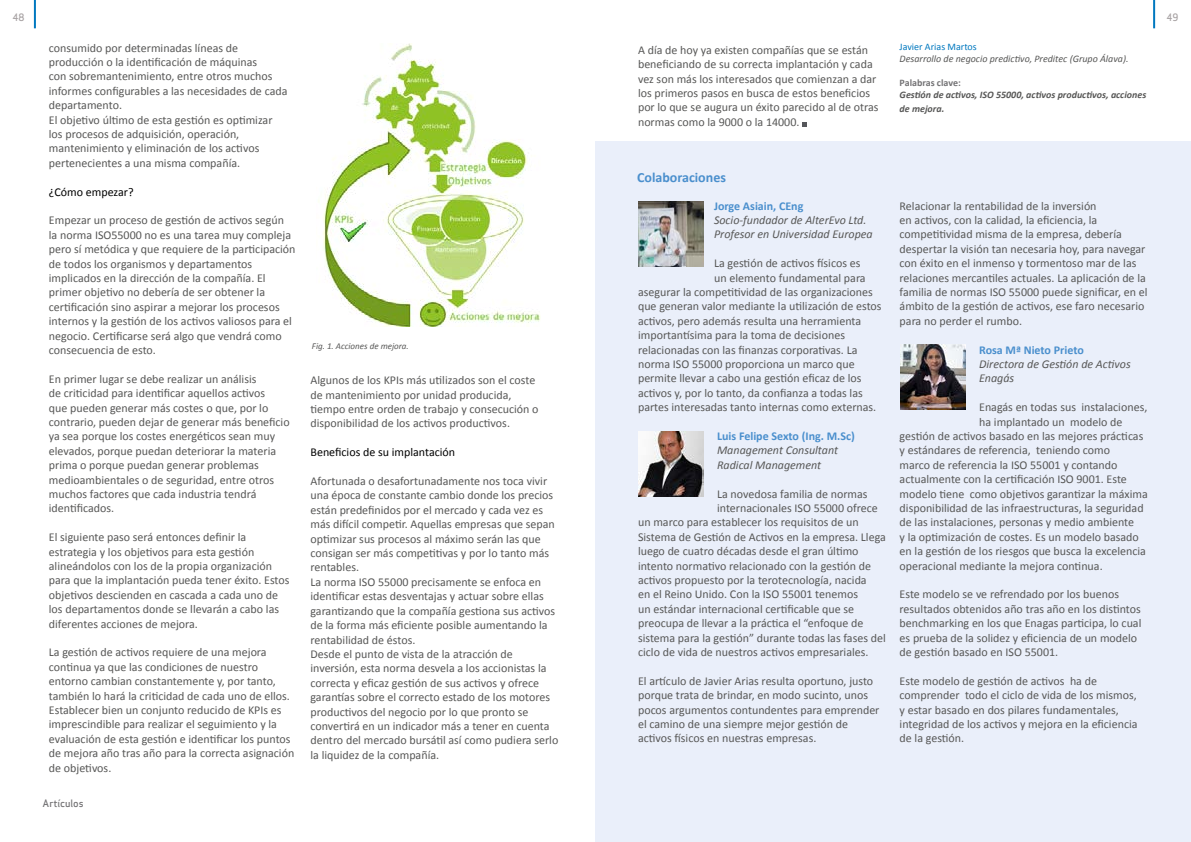
<style>
.page{position:relative;width:1191px;height:842px;background:#fff}
.page>*{position:absolute;margin:0;border:0;box-sizing:border-box;transform-origin:0 0}
.t1{font:700 14px "Calibri";color:#4a8fcd}
.t2{font:12px/14.4px "Calibri";color:#575756}
.t3{font:italic 12px/14.4px "Calibri";color:#575756}
.t4{font:700 12px "Calibri";color:#4a8fcd}
.t5{font:12px "Calibri";color:#000}
.t6{font:italic 700 10px/14.4px "Calibri";color:#575756}
.t7{font:italic 10px "Calibri";color:#575756}
.t8{font:10px "Calibri";color:#0078bf}
.t9{font:700 10px "Calibri";color:#737274}
.t10{font:10px "Apex Sans Medium T";color:#737274}
.t11{font:10px "Apex Sans Medium T";color:#a8a3a4}
.t12{font:italic 9px "Calibri";color:#575756}
</style>
<div class="page">
<hr style="left:1153px;top:0;width:2px;height:28px;background:#0078bf">
<hr style="left:34px;top:0;width:2px;height:28px;background:#0078bf">
<div style="left:595px;top:142px;width:596px;height:700px;background:#eaeffa"></div>
<img style="left:318px;top:43px;width:223px;height:283px">
<img style="left:638px;top:202px;width:65px;height:64px">
<img style="left:638px;top:432px;width:65px;height:65px">
<img style="left:900px;top:344px;width:65px;height:66px">
<svg style="left:802px;top:123px;width:5px;height:4px"></svg>
<p class="t11" style="left:12px;top:11px;width:13px">48</p>
<p class="t11" style="left:1166px;top:11px;width:13px">49</p>
<p class="t2" style="left:49px;top:40px;width:240px">consumido por determinadas líneas de producción o la identificación de máquinas<br>con sobremantenimiento, entre otros muchos informes configurables a las necesidades de cada departamento.<br>El objetivo último de esta gestión es optimizar los procesos de adquisición, operación, mantenimiento y eliminación de los activos pertenecientes a una misma compañía.</p>
<p class="t5" style="left:49px;top:184px;width:86px">¿Cómo empezar?</p>
<p class="t2" style="left:49px;top:213px;width:248px">Empezar un proceso de gestión de activos según<br>la norma ISO55000 no es una tarea muy compleja pero sí metódica y que requiere de la participación de todos los organismos y departamentos implicados en la dirección de la compañía. El primer objetivo no debería de ser obtener la certificación sino aspirar a mejorar los procesos internos y la gestión de los activos valiosos para el negocio. Certificarse será algo que vendrá como consecuencia de esto.</p>
<p class="t2" style="left:49px;top:372px;width:242px">En primer lugar se debe realizar un análisis<br>de criticidad para identificar aquellos activos<br>que pueden generar más costes o que, por lo contrario, pueden dejar de generar más beneficio ya sea porque los costes energéticos sean muy elevados, porque puedan deteriorar la materia prima o porque puedan generar problemas medioambientales o de seguridad, entre otros muchos factores que cada industria tendrá identificados.</p>
<p class="t2" style="left:49px;top:530px;width:242px">El siguiente paso será entonces definir la estrategia y los objetivos para esta gestión alineándolos con los de la propia organización para que la implantación pueda tener éxito. Estos objetivos descienden en cascada a cada uno de los departamentos donde se llevarán a cabo las diferentes acciones de mejora.</p>
<p class="t2" style="left:49px;top:645px;width:247px">La gestión de activos requiere de una mejora continua ya que las condiciones de nuestro entorno cambian constantemente y, por tanto, también lo hará la criticidad de cada uno de ellos.<br>Establecer bien un conjunto reducido de KPIs es imprescindible para realizar el seguimiento y la evaluación de esta gestión e identificar los puntos de mejora año tras año para la correcta asignación de objetivos.</p>
<p class="t10" style="left:43px;top:797px;width:43px">Artículos</p>
<p class="t12" style="left:312px;top:340px;width:98px">Fig. 1. Acciones de mejora.</p>
<p class="t2" style="left:310px;top:373px;width:230px">Algunos de los KPIs más utilizados son el coste de mantenimiento por unidad producida, tiempo entre orden de trabajo y consecución o disponibilidad de los activos productivos.</p>
<p class="t5" style="left:310px;top:445px;width:146px">Beneficios de su implantación</p>
<p class="t2" style="left:310px;top:474px;width:249px">Afortunada o desafortunadamente nos toca vivir una época de constante cambio donde los precios están predefinidos por el mercado y cada vez es más difícil competir. Aquellas empresas que sepan optimizar sus procesos al máximo serán las que consigan ser más competitivas y por lo tanto más rentables.<br>La norma ISO 55000 precisamente se enfoca en identificar estas desventajas y actuar sobre ellas garantizando que la compañía gestiona sus activos de la forma más eficiente posible aumentando la rentabilidad de éstos.<br>Desde el punto de vista de la atracción de inversión, esta norma desvela a los accionistas la correcta y eficaz gestión de sus activos y ofrece garantías sobre el correcto estado de los motores productivos del negocio por lo que pronto se convertirá en un indicador más a tener en cuenta dentro del mercado bursátil así como pudiera serlo la liquidez de la compañía.</p>
<p class="t2" style="left:638px;top:43px;width:242px">A día de hoy ya existen compañías que se están beneficiando de su correcta implantación y cada vez son más los interesados que comienzan a dar los primeros pasos en busca de estos beneficios por lo que se augura un éxito parecido al de otras normas como la 9000 o la 14000.</p>
<p class="t8" style="left:899px;top:40px;width:79px">Javier Arias Martos</p>
<p class="t7" style="left:899px;top:52px;width:230px">Desarrollo de negocio predictivo, Preditec (Grupo Álava).</p>
<p class="t9" style="left:899px;top:76px;width:63px">Palabras clave:</p>
<p class="t6" style="left:899px;top:87px;width:248px">Gestión de activos, ISO 55000, activos productivos, acciones de mejora.</p>
<p class="t1" style="left:637px;top:168px;width:90px">Colaboraciones</p>
<p class="t4" style="left:714px;top:198px;width:91px">Jorge Asiain, CEng</p>
<p class="t3" style="left:714px;top:212px;width:160px">Socio-fundador de AlterEvo Ltd.<br>Profesor en Universidad Europea</p>
<p class="t2" style="left:714px;top:256px;width:148px">La gestión de activos físicos es</p>
<p class="t2" style="left:714px;top:270px;width:153px">un elemento fundamental para</p>
<p class="t2" style="left:638px;top:285px;width:236px">asegurar la competitividad de las organizaciones</p>
<p class="t2" style="left:638px;top:299px;width:245px">que generan valor mediante la utilización de estos</p>
<p class="t2" style="left:638px;top:314px;width:225px">activos, pero además resulta una herramienta</p>
<p class="t2" style="left:638px;top:328px;width:208px">importantísima para la toma de decisiones</p>
<p class="t2" style="left:638px;top:342px;width:221px">relacionadas con las finanzas corporativas. La</p>
<p class="t2" style="left:638px;top:357px;width:218px">norma ISO 55000 proporciona un marco que</p>
<p class="t2" style="left:638px;top:371px;width:225px">permite llevar a cabo una gestión eficaz de los</p>
<p class="t2" style="left:638px;top:386px;width:226px">activos y, por lo tanto, da confianza a todas las</p>
<p class="t2" style="left:638px;top:400px;width:240px">partes interesadas tanto internas como externas.</p>
<p class="t4" style="left:717px;top:428px;width:139px">Luis Felipe Sexto (Ing. M.Sc)</p>
<p class="t3" style="left:717px;top:443px;width:122px">Management Consultant<br>Radical Management</p>
<p class="t2" style="left:717px;top:486px;width:152px">La novedosa familia de normas</p>
<p class="t2" style="left:717px;top:501px;width:162px">internacionales ISO 55000 ofrece</p>
<p class="t2" style="left:638px;top:515px;width:222px">un marco para establecer los requisitos de un</p>
<p class="t2" style="left:638px;top:530px;width:249px">Sistema de Gestión de Activos en la empresa. Llega</p>
<p class="t2" style="left:638px;top:544px;width:222px">luego de cuatro décadas desde el gran último</p>
<p class="t2" style="left:638px;top:558px;width:234px">intento normativo relacionado con la gestión de</p>
<p class="t2" style="left:638px;top:573px;width:230px">activos propuesto por la terotecnología, nacida</p>
<p class="t2" style="left:638px;top:587px;width:221px">en el Reino Unido. Con la ISO 55001 tenemos</p>
<p class="t2" style="left:638px;top:602px;width:218px">un estándar internacional certificable que se</p>
<p class="t2" style="left:638px;top:616px;width:227px">preocupa de llevar a la práctica el “enfoque de</p>
<p class="t2" style="left:638px;top:630px;width:249px">sistema para la gestión” durante todas las fases del</p>
<p class="t2" style="left:638px;top:645px;width:232px">ciclo de vida de nuestros activos empresariales.</p>
<p class="t2" style="left:638px;top:674px;width:243px">El artículo de Javier Arias resulta oportuno, justo porque trata de brindar, en modo sucinto, unos pocos argumentos contundentes para emprender el camino de una siempre mejor gestión de activos físicos en nuestras empresas.</p>
<p class="t2" style="left:899px;top:198px;width:249px">Relacionar la rentabilidad de la inversión<br>en activos, con la calidad, la eficiencia, la competitividad misma de la empresa, debería despertar la visión tan necesaria hoy, para navegar con éxito en el inmenso y tormentoso mar de las relaciones mercantiles actuales. La aplicación de la familia de normas ISO 55000 puede significar, en el ámbito de la gestión de activos, ese faro necesario para no perder el rumbo.</p>
<p class="t4" style="left:979px;top:342px;width:106px">Rosa Mª Nieto Prieto</p>
<p class="t3" style="left:979px;top:356px;width:153px">Directora de Gestión de Activos<br>Enagás</p>
<p class="t2" style="left:979px;top:400px;width:170px">Enagás en todas sus instalaciones,</p>
<p class="t2" style="left:979px;top:414px;width:145px">ha implantado un modelo de</p>
<p class="t2" style="left:899px;top:429px;width:245px">gestión de activos basado en las mejores prácticas</p>
<p class="t2" style="left:899px;top:443px;width:212px">y estándares de referencia, teniendo como</p>
<p class="t2" style="left:899px;top:458px;width:219px">marco de referencia la ISO 55001 y contando</p>
<p class="t2" style="left:899px;top:472px;width:229px">actualmente con la certificación ISO 9001. Este</p>
<p class="t2" style="left:899px;top:486px;width:250px">modelo tiene como objetivos garantizar la máxima</p>
<p class="t2" style="left:899px;top:501px;width:245px">disponibilidad de las infraestructuras, la seguridad</p>
<p class="t2" style="left:899px;top:515px;width:236px">de las instalaciones, personas y medio ambiente</p>
<p class="t2" style="left:899px;top:530px;width:241px">y la optimización de costes. Es un modelo basado</p>
<p class="t2" style="left:899px;top:544px;width:248px">en la gestión de los riesgos que busca la excelencia</p>
<p class="t2" style="left:899px;top:558px;width:205px">operacional mediante la mejora continua.</p>
<p class="t2" style="left:899px;top:587px;width:243px">Este modelo se ve refrendado por los buenos resultados obtenidos año tras año en los distintos benchmarking en los que Enagas participa, lo cual es prueba de la solidez y eficiencia de un modelo de gestión basado en ISO 55001.</p>
<p class="t2" style="left:899px;top:674px;width:239px">Este modelo de gestión de activos ha de comprender todo el ciclo de vida de los mismos, y estar basado en dos pilares fundamentales, integridad de los activos y mejora en la eficiencia de la gestión.</p>
</div>
